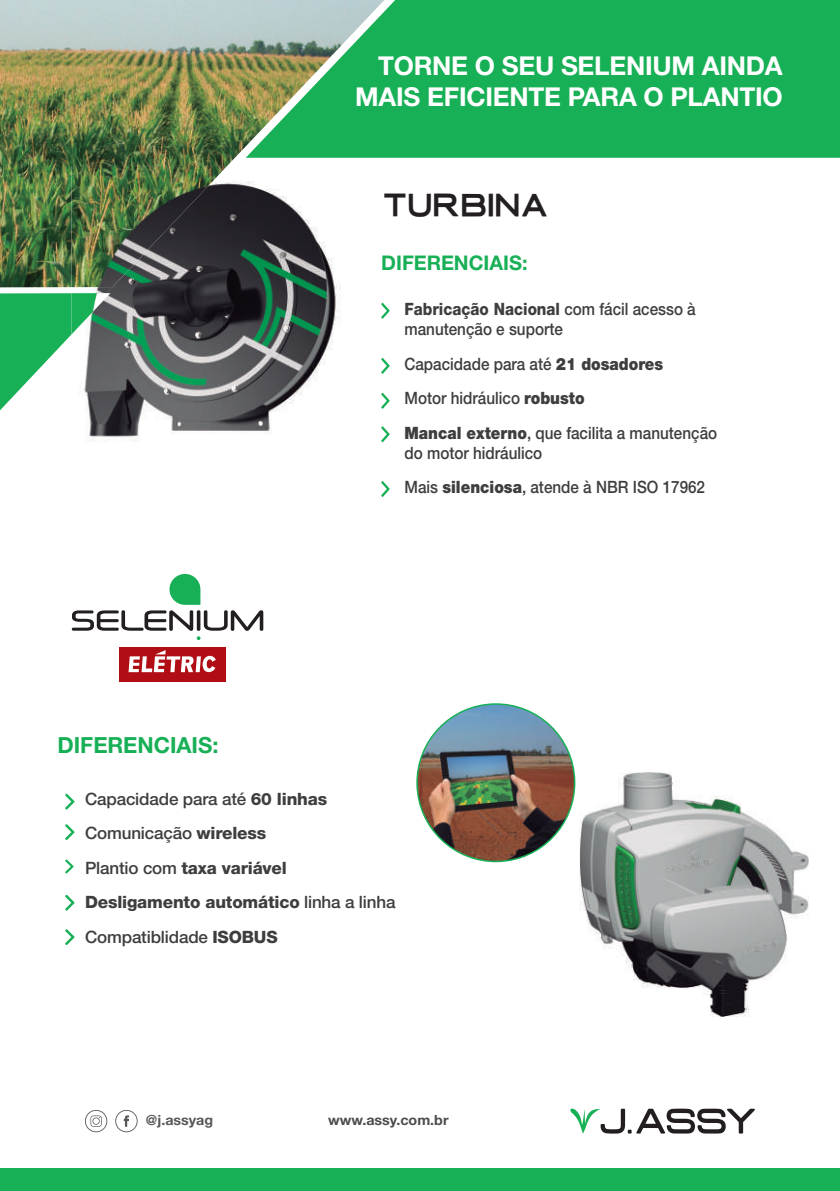
<style>
.page{position:relative;width:840px;height:1191px;background:#fff}
.page>*{position:absolute;margin:0;border:0;box-sizing:border-box;transform-origin:0 0}
.t1{font:36.4px "Jassy heavy";letter-spacing:-.01em;color:#231f20}
.t2{font:700 26px/31.2px "Helvetica Neue LT Std";letter-spacing:-.01em;color:#fff;text-align:right}
.t3{font:700 22.2px "Helvetica Neue LT Std";color:#18b056}
.t4{font:700 20.2px "Helvetica Neue LT Std";color:#18b056}
.t5{font:500 17px/34.4px "Helvetica Neue LT Std";color:#3e3e3f;scale:.9 1}
.t6{font:500 17px/34.4px "Helvetica Neue LT Std";color:#3e3e3f}
.t7{font:700 14px "Helvetica Neue LT Std";color:#4b4c4d}
.t8{font:700 14px "Helvetica Neue LT Std";color:#57585a}
.s1{font-weight:800}
.s2{font-weight:900}
</style>
<div class="page">
<img style="left:0;top:0;width:245px;height:287px">
<svg style="left:245px;top:0;width:594px;height:158px;fill:#18b056"></svg>
<svg style="left:0;top:293px;width:71px;height:117px"></svg>
<img style="left:71px;top:166px;width:269px;height:275px">
<img style="left:71px;top:166px;width:156px;height:127px">
<img style="left:71px;top:293px;width:39px;height:41px">
<img style="left:579px;top:773px;width:229px;height:243px">
<div style="left:0;top:1169px;width:839px;height:22px;background:#18b056"></div>
<svg style="left:381px;top:303px;width:8px;height:16px"></svg>
<svg style="left:381px;top:358px;width:8px;height:16px"></svg>
<svg style="left:381px;top:393px;width:8px;height:16px"></svg>
<svg style="left:381px;top:426px;width:8px;height:16px"></svg>
<svg style="left:381px;top:481px;width:8px;height:16px"></svg>
<svg style="left:65px;top:793px;width:9px;height:16px"></svg>
<svg style="left:65px;top:824px;width:9px;height:16px"></svg>
<svg style="left:65px;top:859px;width:9px;height:14px"></svg>
<svg style="left:65px;top:895px;width:9px;height:15px"></svg>
<svg style="left:65px;top:929px;width:9px;height:16px"></svg>
<div style="left:119px;top:647px;width:106px;height:34px;background:#b00d15"></div>
<svg style="left:128px;top:650px;width:88px;height:22px"></svg>
<svg style="left:72px;top:574px;width:191px;height:66px"></svg>
<img style="left:416px;top:703px;width:160px;height:160px">
<svg style="left:115px;top:1110px;width:22px;height:22px"></svg>
<svg style="left:85px;top:1110px;width:22px;height:22px"></svg>
<svg style="left:570px;top:1108px;width:184px;height:25px"></svg>
<h2 class="t2" style="left:355px;top:50px;width:428px">TORNE O SEU SELENIUM AINDA<br>MAIS EFICIENTE PARA O PLANTIO</h2>
<h1 class="t1" style="left:382px;top:187px;width:168px">TURBINA</h1>
<p class="t4" style="left:381px;top:250px;width:148px">DIFERENCIAIS:</p>
<p class="t5" style="left:404px;top:298px;width:325px;line-height:20.4px"><span class="s1">Fabricação Nacional</span> com fácil acesso à manutenção e suporte</p>
<p class="t5" style="left:404px;top:346px;width:349px">Capacidade para até <span class="s2">21 dosadores<br></span>Motor hidráulico <span class="s2">robusto<br>Mancal externo</span>, que facilita a manutenção</p>
<p class="t5" style="left:404px;top:435px;width:335px">do motor hidráulico<br>Mais <span class="s2">silenciosa</span>, atende à NBR ISO 17962</p>
<h3 class="t3" style="left:57px;top:731px;width:162px">DIFERENCIAIS:</h3>
<p class="t6" style="left:85px;top:781px;width:312px">Capacidade para até <span class="s1">60 linhas<br></span>Comunicação <span class="s1">wireless<br></span>Plantio com <span class="s1">taxa variável<br>Desligamento automático</span> linha a linha<br>Compatiblidade <span class="s1">ISOBUS</span></p>
<p class="t8" style="left:146px;top:1111px;width:69px">@j.assyag</p>
<p class="t7" style="left:328px;top:1111px;width:122px">www.assy.com.br</p>
</div>
